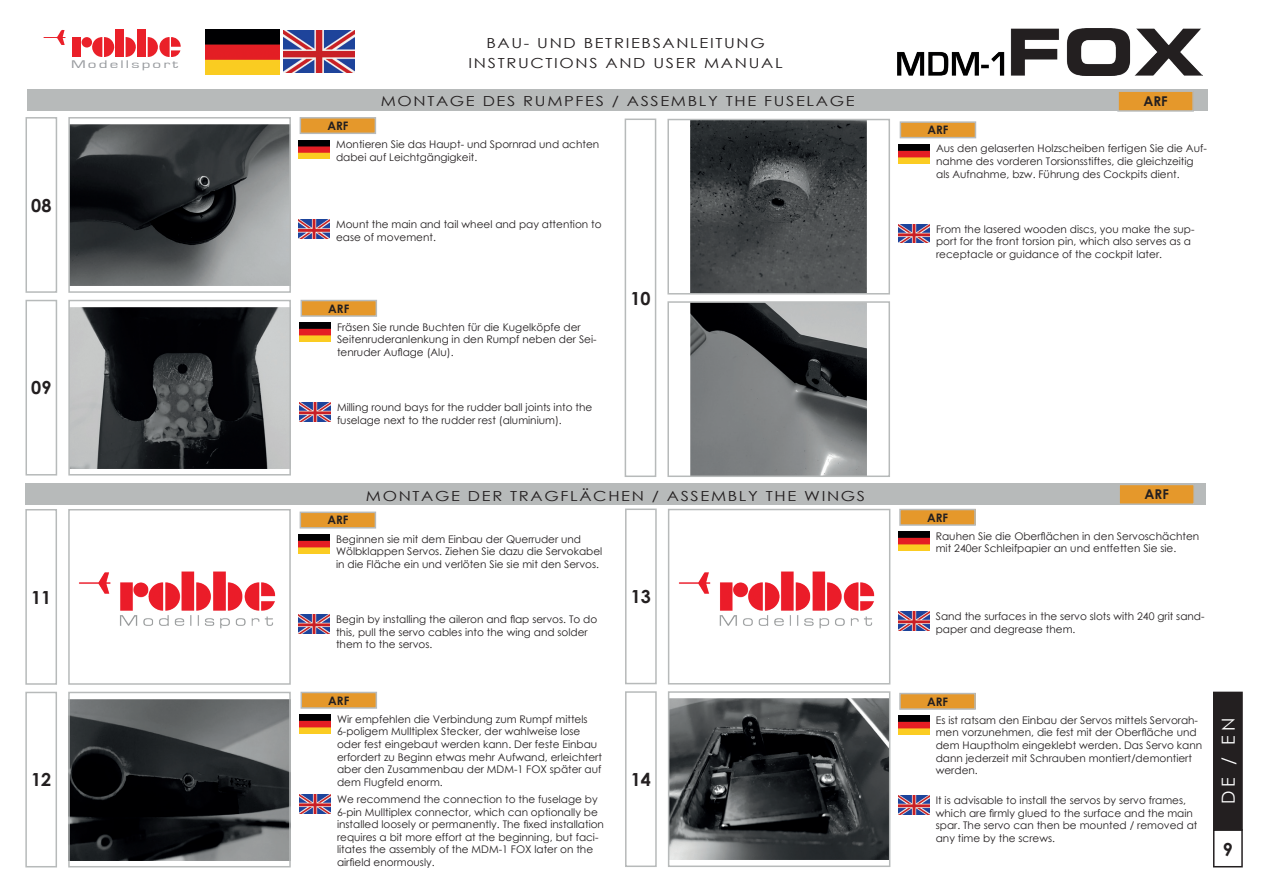
<style>
.page{position:relative;width:1263px;height:893px;background:#fff}
.page>*{position:absolute;margin:0;border:0;box-sizing:border-box;transform-origin:0 0}
.t1{font:700 18px "Century Gothic";color:#231f20}
.t2{font:18px "Century Gothic";color:#fff}
.t3{font:13.8px "Century Gothic";letter-spacing:.1em;color:#231f20;scale:1.19 1}
.t4{font:700 13.5px "Century Gothic";color:#231f20}
.t5{font:700 11.7px "Century Gothic";color:#231f20}
.t6{font:11.4px "Eurostile";letter-spacing:.125em;color:#989b9f;scale:1.5 1}
.t7{font:10.5px/12.6px "Century Gothic";color:#231f20}
</style>
<div class="page">
<div style="left:1214px;top:692px;width:28px;height:138px;background:#231f20"></div>
<div style="left:1213px;top:692px;width:30px;height:139px;border:2px solid #231f20"></div>
<div style="left:1213px;top:829px;width:30px;height:38px;border:2px solid #231f20"></div>
<div style="left:115px;top:29px;width:9px;height:28px;background:#ea2029"></div>
<div style="left:137px;top:29px;width:9px;height:28px;background:#ea2029"></div>
<div style="left:72px;top:37px;width:9px;height:20px;background:#ea2029"></div>
<svg style="left:126px;top:37px;width:10px;height:20px"></svg>
<svg style="left:91px;top:37px;width:24px;height:20px"></svg>
<div style="left:82px;top:37px;width:10px;height:11px;background:#ea2029;border-radius:50%"></div>
<svg style="left:44px;top:30px;width:21px;height:15px"></svg>
<svg style="left:148px;top:37px;width:33px;height:20px"></svg>
<img style="left:205px;top:30px;width:75px;height:45px">
<img style="left:897px;top:28px;width:305px;height:47px">
<img style="left:284px;top:31px;width:70px;height:42px">
<div style="left:28px;top:89px;width:1180px;height:22px;background:#b7baba"></div>
<div style="left:26px;top:484px;width:1179px;height:21px;background:#b7baba"></div>
<div style="left:26px;top:117px;width:31px;height:176px;border:2px solid #b7baba"></div>
<div style="left:25px;top:509px;width:32px;height:176px;border:2px solid #b7baba"></div>
<img style="left:71px;top:124px;width:217px;height:161px">
<div style="left:68px;top:117px;width:223px;height:176px;border:2px solid #b7baba"></div>
<img style="left:79px;top:571px;width:197px;height:58px">
<div style="left:68px;top:509px;width:223px;height:176px;border:2px solid #b7baba"></div>
<div style="left:26px;top:300px;width:31px;height:175px;border:2px solid #b7baba"></div>
<div style="left:25px;top:692px;width:32px;height:175px;border:2px solid #b7baba"></div>
<img style="left:71px;top:307px;width:217px;height:161px">
<div style="left:68px;top:300px;width:223px;height:175px;border:2px solid #b7baba"></div>
<img style="left:71px;top:699px;width:217px;height:161px">
<div style="left:68px;top:692px;width:223px;height:175px;border:2px solid #b7baba"></div>
<div style="left:625px;top:119px;width:31px;height:358px;border:2px solid #b7baba"></div>
<div style="left:625px;top:509px;width:32px;height:175px;border:2px solid #b7baba"></div>
<img style="left:691px;top:122px;width:176px;height:170px">
<div style="left:667px;top:119px;width:223px;height:176px;border:2px solid #b7baba"></div>
<img style="left:679px;top:571px;width:196px;height:58px">
<div style="left:668px;top:509px;width:222px;height:175px;border:2px solid #b7baba"></div>
<div style="left:625px;top:691px;width:32px;height:176px;border:2px solid #b7baba"></div>
<img style="left:691px;top:304px;width:176px;height:170px">
<div style="left:667px;top:301px;width:223px;height:176px;border:2px solid #b7baba"></div>
<img style="left:671px;top:699px;width:216px;height:161px">
<div style="left:668px;top:691px;width:222px;height:176px;border:2px solid #b7baba"></div>
<img style="left:299px;top:140px;width:31px;height:19px">
<img style="left:300px;top:323px;width:31px;height:19px">
<img style="left:899px;top:144px;width:31px;height:19px">
<img style="left:299px;top:535px;width:31px;height:18px">
<img style="left:300px;top:715px;width:31px;height:18px">
<img style="left:898px;top:532px;width:31px;height:18px">
<img style="left:898px;top:716px;width:31px;height:19px">
<img style="left:299px;top:220px;width:31px;height:19px">
<img style="left:300px;top:403px;width:31px;height:18px">
<img style="left:899px;top:224px;width:31px;height:19px">
<img style="left:299px;top:614px;width:31px;height:19px">
<img style="left:300px;top:794px;width:31px;height:19px">
<img style="left:898px;top:612px;width:31px;height:18px">
<img style="left:898px;top:796px;width:31px;height:18px">
<div style="left:300px;top:118px;width:75px;height:15px;background:#e5982b"></div>
<div style="left:300px;top:117px;width:76px;height:17px;border:2px solid #b7baba"></div>
<div style="left:301px;top:301px;width:75px;height:15px;background:#e5982b"></div>
<div style="left:301px;top:300px;width:76px;height:17px;border:2px solid #b7baba"></div>
<div style="left:900px;top:122px;width:75px;height:16px;background:#e5982b"></div>
<div style="left:900px;top:121px;width:76px;height:17px;border:2px solid #b7baba"></div>
<div style="left:300px;top:512px;width:75px;height:16px;background:#e5982b"></div>
<div style="left:300px;top:512px;width:76px;height:17px;border:2px solid #b7baba"></div>
<div style="left:301px;top:692px;width:75px;height:16px;background:#e5982b"></div>
<div style="left:301px;top:692px;width:76px;height:17px;border:2px solid #b7baba"></div>
<div style="left:900px;top:509px;width:75px;height:16px;background:#e5982b"></div>
<div style="left:899px;top:509px;width:77px;height:17px;border:2px solid #b7baba"></div>
<div style="left:900px;top:694px;width:75px;height:15px;background:#e5982b"></div>
<div style="left:899px;top:693px;width:77px;height:17px;border:2px solid #b7baba"></div>
<div style="left:1118px;top:91px;width:75px;height:20px;background:#e5982b"></div>
<div style="left:1117px;top:90px;width:77px;height:22px;border:2px solid #b7baba"></div>
<div style="left:1119px;top:484px;width:75px;height:20px;background:#e5982b"></div>
<div style="left:1118px;top:484px;width:77px;height:21px;border:2px solid #b7baba"></div>
<h1 class="t1" style="left:31px;top:191px;width:22px">08</h1>
<h1 class="t1" style="left:31px;top:374px;width:22px">09</h1>
<h2 class="t3" style="left:486px;top:34px;width:235px">BAU- UND BETRIEBSANLEITUNG</h2>
<p class="t6" style="left:71px;top:58px;width:73px">Modellsport</p>
<h2 class="t3" style="left:469px;top:53px;width:265px">INSTRUCTIONS AND USER MANUAL</h2>
<h2 class="t3" style="left:381px;top:91px;width:400px">MONTAGE DES RUMPFES / ASSEMBLY THE FUSELAGE</h2>
<p class="t5" style="left:327px;top:117px;width:23px">ARF</p>
<p class="t7" style="left:336px;top:138px;width:265px">Montieren Sie das Haupt- und Spornrad und achten dabei auf Leichtgängigkeit.</p>
<p class="t7" style="left:336px;top:218px;width:267px">Mount the main and tail wheel and pay attention to ease of movement.</p>
<p class="t5" style="left:328px;top:300px;width:23px">ARF</p>
<p class="t7" style="left:337px;top:320px;width:261px">Fräsen Sie runde Buchten für die Kugelköpfe der<br>Seitenruderanlenkung in den Rumpf neben der Sei&shy;tenruder Auflage (Alu).</p>
<p class="t7" style="left:337px;top:401px;width:257px">Milling round bays for the rudder ball joints into the fuselage next to the rudder rest (aluminium).</p>
<h1 class="t1" style="left:630px;top:284px;width:22px">10</h1>
<h1 class="t1" style="left:31px;top:583px;width:22px">11</h1>
<h1 class="t1" style="left:31px;top:766px;width:22px">12</h1>
<p class="t5" style="left:327px;top:511px;width:23px">ARF</p>
<h2 class="t3" style="left:366px;top:486px;width:421px">MONTAGE DER TRAGFLÄCHEN / ASSEMBLY THE WINGS</h2>
<p class="t7" style="left:336px;top:532px;width:268px">Beginnen sie mit dem Einbau der Querruder und<br>Wölbklappen Servos. Ziehen Sie dazu die Servokabel in die Fläche ein und verlöten Sie sie mit den Servos.</p>
<p class="t7" style="left:336px;top:613px;width:263px">Begin by installing the aileron and flap servos. To do this, pull the servo cables into the wing and solder them to the servos.</p>
<p class="t5" style="left:328px;top:691px;width:23px">ARF</p>
<p class="t7" style="left:337px;top:712px;width:266px">Wir empfehlen die Verbindung zum Rumpf mittels 6-poligem Mulltiplex Stecker, der wahlweise lose oder fest eingebaut werden kann. Der feste Einbau erfordert zu Beginn etwas mehr Aufwand, erleichtert aber den Zusammenbau der MDM-1 FOX später auf dem Flugfeld enorm.</p>
<p class="t7" style="left:337px;top:793px;width:268px">We recommend the connection to the fuselage by 6-pin Mulltiplex connector, which can optionally be installed loosely or permanently. The fixed installation requires a bit more effort at the beginning, but faci&shy;litates the assembly of the MDM-1 FOX later on the airfield enormously.</p>
<h1 class="t1" style="left:631px;top:583px;width:22px">13</h1>
<h1 class="t1" style="left:631px;top:766px;width:22px">14</h1>
<p class="t5" style="left:927px;top:121px;width:23px">ARF</p>
<p class="t4" style="left:1143px;top:91px;width:26px">ARF</p>
<p class="t7" style="left:936px;top:142px;width:272px">Aus den gelaserten Holzscheiben fertigen Sie die Auf&shy;nahme des vorderen Torsionsstiftes, die gleichzeitig als Aufnahme, bzw. Führung des Cockpits dient.</p>
<p class="t7" style="left:936px;top:222px;width:260px">From the lasered wooden discs, you make the sup&shy;port for the front torsion pin, which also serves as a receptacle or guidance of the cockpit later.</p>
<p class="t5" style="left:927px;top:509px;width:23px">ARF</p>
<p class="t4" style="left:1144px;top:484px;width:26px">ARF</p>
<p class="t7" style="left:936px;top:529px;width:265px">Rauhen Sie die Oberflächen in den Servoschächten mit 240er Schleifpapier an und entfetten Sie sie.</p>
<p class="t7" style="left:936px;top:610px;width:270px">Sand the surfaces in the servo slots with 240 grit sand&shy;paper and degrease them.</p>
<p class="t5" style="left:927px;top:693px;width:23px">ARF</p>
<p class="t7" style="left:936px;top:713px;width:268px">Es ist ratsam den Einbau der Servos mittels Servorah&shy;men vorzunehmen, die fest mit der Oberfläche und dem Hauptholm eingeklebt werden. Das Servo kann dann jederzeit mit Schrauben montiert/demontiert werden.</p>
<p class="t7" style="left:936px;top:794px;width:263px">It is advisable to install the servos by servo frames, which are firmly glued to the surface and the main spar. The servo can then be mounted / removed at any time by the screws.</p>
<h1 class="t2" style="left:1215px;top:804px;width:88px;rotate:-90deg">DE / EN</h1>
<h1 class="t1" style="left:1223px;top:836px;width:12px">9</h1>
</div>
